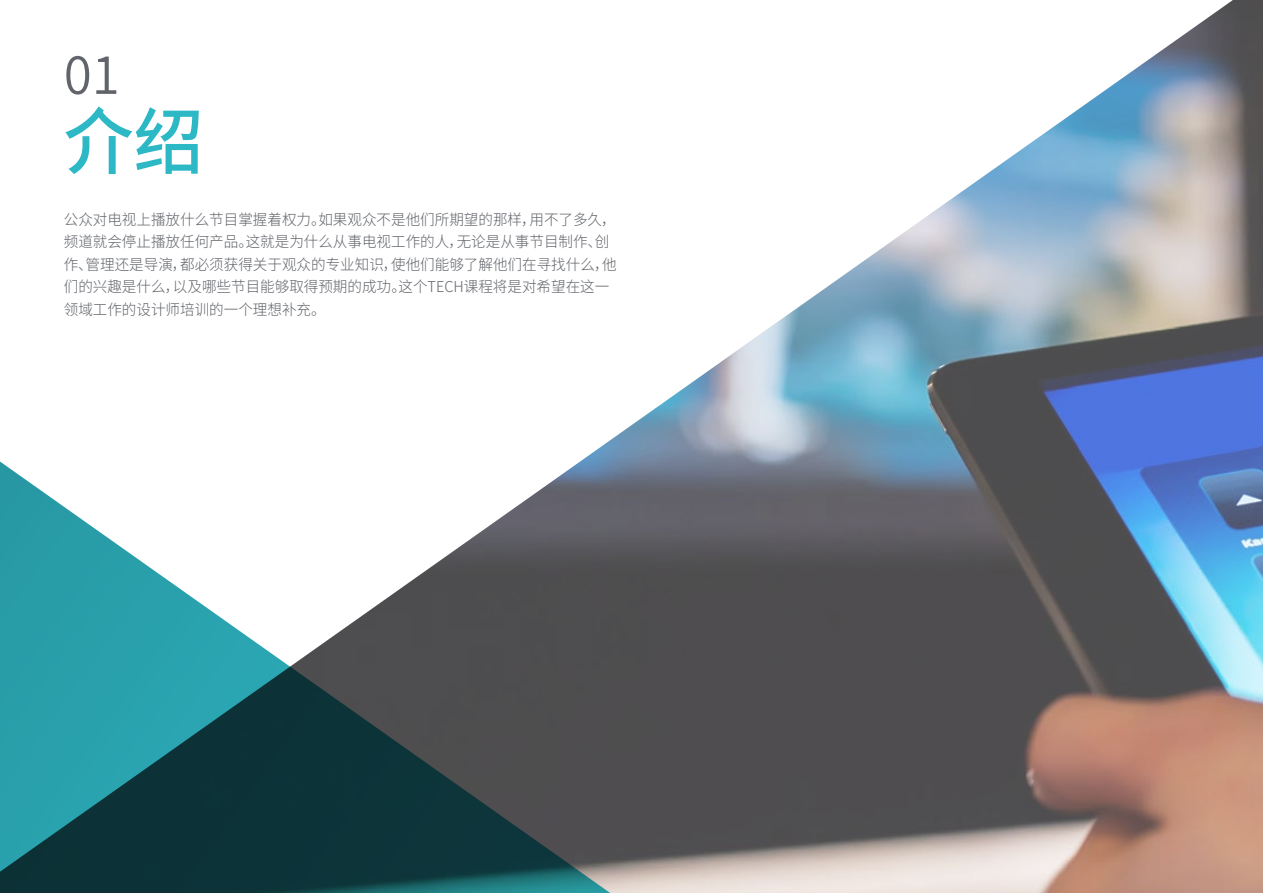
<style>
.page{position:relative;width:1263px;height:893px;background:#fff}
.page>*{position:absolute;margin:0;border:0;box-sizing:border-box;transform-origin:0 0}
.t1{font:500 72px "Source Han Sans CN";color:#2db8c5}
.t2{font:52.5px "Source Han Sans CN";color:#61646a}
.t3{font:300 15px/22.5px "Source Han Sans CN";color:#61646a}
</style>
<div class="page">
<img style="left:602px;top:0;width:661px;height:893px">
<svg style="left:0;top:446px;width:640px;height:447px"></svg>
<h2 class="t2" style="left:64px;top:45px;width:57px">01</h2>
<h1 class="t1" style="left:64px;top:101px;width:141px">介绍</h1>
<p class="t3" style="left:64px;top:208px;width:554px">公众对电视上播放什么节目掌握着权力。如果观众不是他们所期望的那样，用不了多久，频道就会停止播放任何产品。这就是为什么从事电视工作的人，无论是从事节目制作、创作、管理还是导演，都必须获得关于观众的专业知识，使他们能够了解他们在寻找什么，他们的兴趣是什么，以及哪些节目能够取得预期的成功。这个TECH课程将是对希望在这一领域工作的设计师培训的一个理想补充。</p>
</div>
